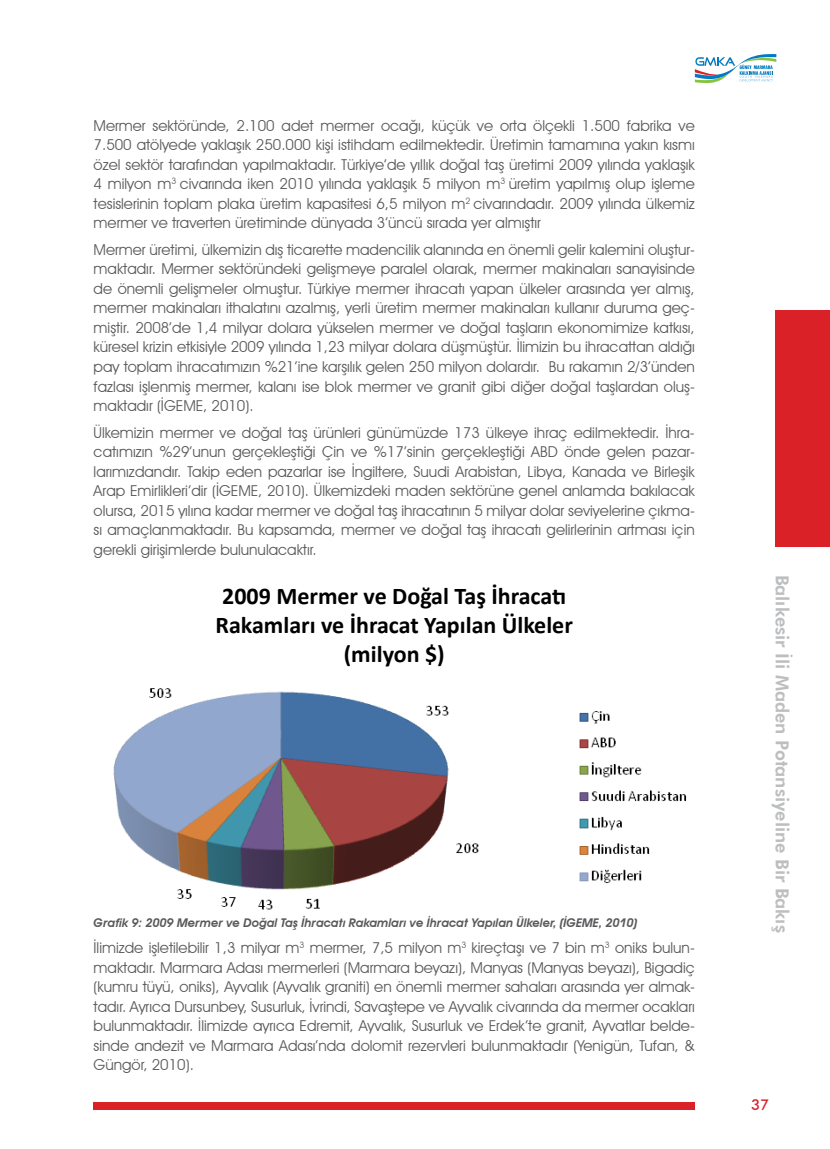
<style>
.page{position:relative;width:830px;height:1149px;background:#fff}
.page>*{position:absolute;margin:0;border:0;box-sizing:border-box;transform-origin:0 0}
.t1{font:700 24px/28.8px "Calibri";color:#000;text-align:center}
.t2{font:800 18px "Futura BT";color:#bcbec0}
.t3{font:15px/19.5px "Avant Garde IT Cby BT";color:#58595b;text-align:justify}
.t4{font:500 15px "Futura BT";color:#da2128}
.t5{font:italic 600 12px "Avant Garde IT Cby BT";color:#58595b}
</style>
<div class="page">
<svg style="left:694px;top:54px;width:82px;height:29px"></svg>
<div style="left:775px;top:310px;width:54px;height:237px;background:#da2128"></div>
<div style="left:94px;top:1101px;width:600px;height:8px;background:#da2128"></div>
<img style="left:113px;top:688px;width:574px;height:222px">
<p class="t3" style="left:94px;top:115px;width:602px">Mermer sektöründe, 2.100 adet mermer ocağı, küçük ve orta ölçekli 1.500 fabrika ve 7.500 atölyede yaklaşık 250.000 kişi istihdam edilmektedir. Üretimin tamamına yakın kısmı özel sektör tarafından yapılmaktadır. Türkiye’de yıllık doğal taş üretimi 2009 yılında yaklaşık 4 milyon m<sup>3</sup> civarında iken 2010 yılında yaklaşık 5 milyon m<sup>3</sup> üretim yapılmış olup işleme tesislerinin toplam plaka üretim kapasitesi 6,5 milyon m<sup>2</sup> civarındadır. 2009 yılında ülkemiz mermer ve traverten üretiminde dünyada 3’üncü sırada yer almıştır</p>
<p class="t3" style="left:94px;top:239px;width:602px">Mermer üretimi, ülkemizin dış ticarette madencilik alanında en önemli gelir kalemini oluştur&shy;maktadır. Mermer sektöründeki gelişmeye paralel olarak, mermer makinaları sanayisinde de önemli gelişmeler olmuştur. Türkiye mermer ihracatı yapan ülkeler arasında yer almış, mermer makinaları ithalatını azalmış, yerli üretim mermer makinaları kullanır duruma geç&shy;miştir. 2008’de 1,4 milyar dolara yükselen mermer ve doğal taşların ekonomimize katkısı, küresel krizin etkisiyle 2009 yılında 1,23 milyar dolara düşmüştür. İlimizin bu ihracattan aldığı pay toplam ihracatımızın %21’ine karşılık gelen 250 milyon dolardır. Bu rakamın 2/3’ünden fazlası işlenmiş mermer, kalanı ise blok mermer ve granit gibi diğer doğal taşlardan oluş&shy;maktadır (İGEME, 2010).</p>
<p class="t3" style="left:94px;top:422px;width:602px">Ülkemizin mermer ve doğal taş ürünleri günümüzde 173 ülkeye ihraç edilmektedir. İhra&shy;catımızın %29’unun gerçekleştiği Çin ve %17’sinin gerçekleştiği ABD önde gelen pazar&shy;larımızdandır. Takip eden pazarlar ise İngiltere, Suudi Arabistan, Libya, Kanada ve Birleşik Arap Emirlikleri’dir (İGEME, 2010). Ülkemizdeki maden sektörüne genel anlamda bakılacak olursa, 2015 yılına kadar mermer ve doğal taş ihracatının 5 milyar dolar seviyelerine çıkma&shy;sı amaçlanmaktadır. Bu kapsamda, mermer ve doğal taş ihracatı gelirlerinin artması için gerekli girişimlerde bulunulacaktır.</p>
<h1 class="t1" style="left:215px;top:582px;width:359px">2009 Mermer ve Doğal Taş İhracatı<br>Rakamları ve İhracat Yapılan Ülkeler (milyon $)</h1>
<p class="t5" style="left:94px;top:914px;width:545px">Grafik 9: 2009 Mermer ve Doğal Taş İhracatı Rakamları ve İhracat Yapılan Ülkeler, (İGEME, 2010)</p>
<p class="t3" style="left:94px;top:937px;width:602px">İlimizde işletilebilir 1,3 milyar m<sup>3</sup> mermer, 7,5 milyon m<sup>3</sup> kireçtaşı ve 7 bin m<sup>3</sup> oniks bulun&shy;maktadır. Marmara Adası mermerleri (Marmara beyazı), Manyas (Manyas beyazı), Bigadiç (kumru tüyü, oniks), Ayvalık (Ayvalık graniti) en önemli mermer sahaları arasında yer almak&shy;tadır. Ayrıca Dursunbey, Susurluk, İvrindi, Savaştepe ve Ayvalık civarında da mermer ocakları bulunmaktadır. İlimizde ayrıca Edremit, Ayvalık, Susurluk ve Erdek’te granit, Ayvatlar belde&shy;sinde andezit ve Marmara Adası’nda dolomit rezervleri bulunmaktadır (Yenigün, Tufan, &amp; Güngör, 2010).</p>
<p class="t2" style="left:792px;top:574px;width:360px;rotate:90deg">Balıkesir İli Maden Potansiyeline Bir Bakış</p>
<p class="t4" style="left:750px;top:1094px;width:20px">37</p>
</div>
